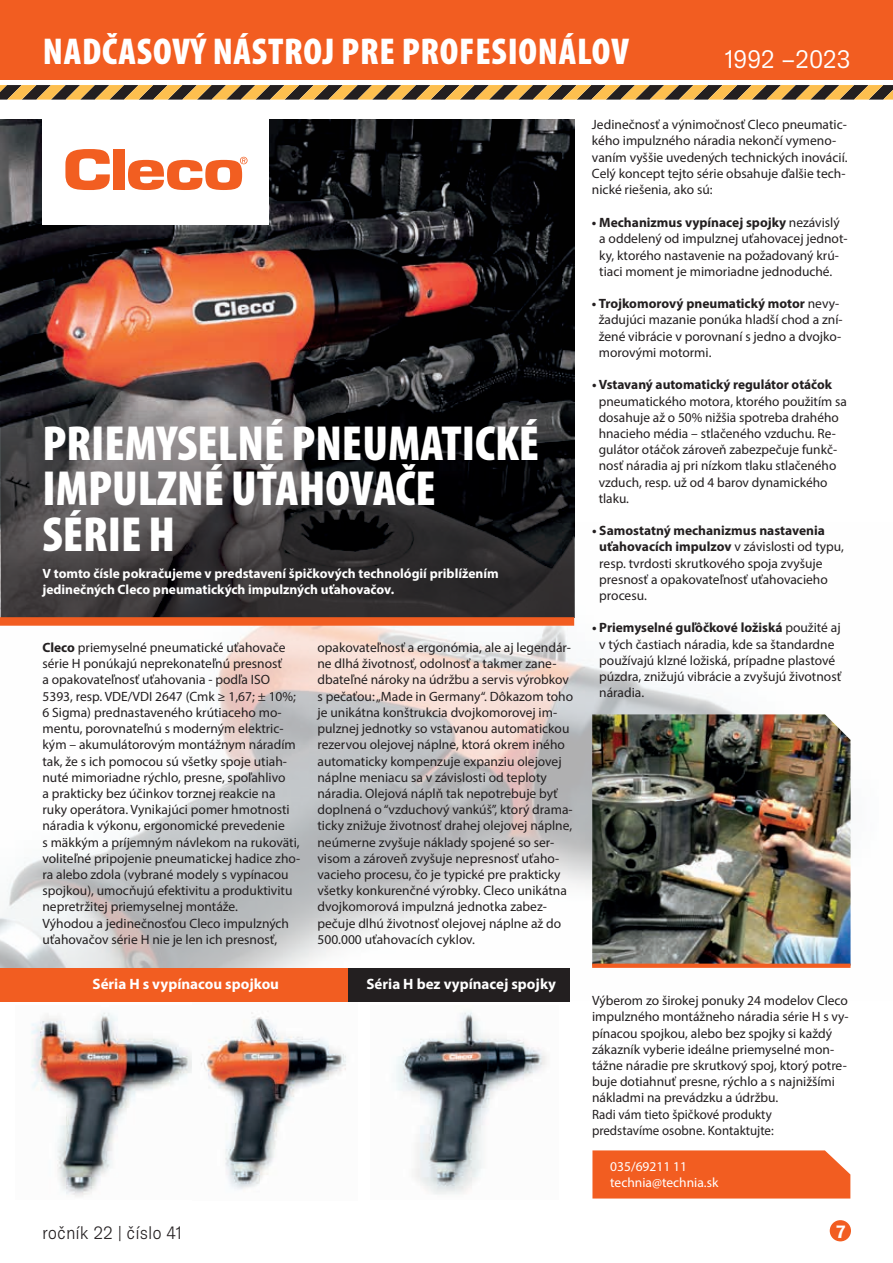
<style>
.page{position:relative;width:893px;height:1263px;background:#fff}
.page>*{position:absolute;margin:0;border:0;box-sizing:border-box;transform-origin:0 0}
.t1{font:900 condensed 49.5px/45.6px "Myriad Pro";color:#fff}
.t2{font:900 condensed 37.5px "Myriad Pro";letter-spacing:.02em;color:#fff}
.t3{font:25.5px "Brown Pro";color:#fff}
.t4{font:300 18px "Brown Pro";color:#231f20}
.t5{font:700 18px "Brown Pro";color:#fff}
.t6{font:700 15px "Myriad Pro";color:#fff}
.t7{font:13.5px/16.2px "Myriad Pro";color:#231f20}
.t8{font:700 13.5px/16.2px "Myriad Pro";color:#fff}
.t9{font:13.5px/16.2px "Myriad Pro";color:#231f20;scale:.96 1}
.t10{font:700 13.5px "Myriad Pro";color:#231f20}
.t11{font:13.5px/16.2px "Myriad Pro";color:#fff}
.s1{font-weight:700}
</style>
<div class="page">
<img style="left:0;top:522px;width:851px;height:446px">
<div style="left:0;top:0;width:893px;height:79px;background:#f25d21"></div>
<svg style="left:0;top:85px;width:893px;height:15px;background:#957540"></svg>
<img style="left:0;top:119px;width:574px;height:498px">
<div style="left:0;top:968px;width:349px;height:33px;background:#f25d21"></div>
<div style="left:349px;top:968px;width:221px;height:33px;background:#231f20"></div>
<svg style="left:1px;top:361px;width:573px;height:256px;background:#3a3637"></svg>
<div style="left:0;top:617px;width:574px;height:9px;background:#f25d21"></div>
<div style="left:42px;top:117px;width:227px;height:107px;background:#fff"></div>
<svg style="left:65px;top:149px;width:45px;height:41px"></svg>
<div style="left:113px;top:149px;width:12px;height:41px;background:#f25e21"></div>
<svg style="left:128px;top:157px;width:119px;height:33px"></svg>
<div style="left:830px;top:1220px;width:21px;height:21px;background:#f25d21;border-radius:50%"></div>
<div style="left:592px;top:1150px;width:258px;height:48px;background:#f25d21"></div>
<img style="left:31px;top:1012px;width:161px;height:185px">
<img style="left:396px;top:1011px;width:151px;height:184px">
<img style="left:201px;top:1012px;width:145px;height:178px">
<img style="left:592px;top:714px;width:258px;height:249px">
<div style="left:592px;top:963px;width:258px;height:5px;background:#f25d21"></div>
<h2 class="t2" style="left:43px;top:27px;width:588px">NADČASOVÝ NÁSTROJ PRE PROFESIONÁLOV</h2>
<h3 class="t3" style="left:725px;top:45px;width:127px">1992 –2023</h3>
<h1 class="t1" style="left:43px;top:419px;width:498px">PRIEMYSELNÉ PNEUMATICKÉ<br>IMPULZNÉ UŤAHOVAČE<br>SÉRIE H</h1>
<p class="t8" style="left:42px;top:565px;width:458px">V tomto čísle pokračujeme v predstavení špičkových technológií priblížením jedinečných Cleco pneumatických impulzných uťahovačov.</p>
<p class="t7" style="left:42px;top:639px;width:259px"><span class="s1">Cleco</span> priemyselné pneumatické uťahovače série H ponúkajú neprekonateľnú presnosť<br>a opakovateľnosť uťahovania - podľa ISO 5393, resp. VDE/VDI 2647 (Cmk ≥ 1,67; ± 10%; 6 Sigma) prednastaveného krútiaceho mo&shy;mentu, porovnateľnú s moderným elektric&shy;kým – akumulátorovým montážnym náradím tak, že s ich pomocou sú všetky spoje utiah&shy;nuté mimoriadne rýchlo, presne, spoľahlivo<br>a prakticky bez účinkov torznej reakcie na ruky operátora. Vynikajúci pomer hmotnosti náradia k výkonu, ergonomické prevedenie<br>s mäkkým a príjemným návlekom na rukoväti, voliteľné pripojenie pneumatickej hadice zho&shy;ra alebo zdola (vybrané modely s vypínacou spojkou), umocňujú efektivitu a produktivitu nepretržitej priemyselnej montáže.<br>Výhodou a jedinečnosťou Cleco impulzných uťahovačov série H nie je len ich presnosť,</p>
<p class="t7" style="left:317px;top:639px;width:257px">opakovateľnosť a ergonómia, ale aj legendár&shy;ne dlhá životnosť, odolnosť a takmer zane&shy;dbateľné nároky na údržbu a servis výrobkov s pečaťou: „Made in Germany“. Dôkazom toho je unikátna konštrukcia dvojkomorovej im&shy;pulznej jednotky so vstavanou automatickou rezervou olejovej náplne, ktorá okrem iného automaticky kompenzuje expanziu olejovej náplne meniacu sa v závislosti od teploty náradia. Olejová náplň tak nepotrebuje byť doplnená o “vzduchový vankúš”, ktorý drama&shy;ticky znižuje životnosť drahej olejovej náplne, neúmerne zvyšuje náklady spojené so ser&shy;visom a zároveň zvyšuje nepresnosť uťaho&shy;vacieho procesu, čo je typické pre prakticky všetky konkurenčné výrobky. Cleco unikátna dvojkomorová impulzná jednotka zabez&shy;pečuje dlhú životnosť olejovej náplne až do 500.000 uťahovacích cyklov.</p>
<p class="t6" style="left:92px;top:974px;width:188px">Séria H s vypínacou spojkou</p>
<p class="t6" style="left:366px;top:974px;width:191px">Séria H bez vypínacej spojky</p>
<h3 class="t4" style="left:42px;top:1222px;width:141px">ročník 22 | číslo 41</h3>
<p class="t7" style="left:592px;top:116px;width:257px">Jedinečnosť a výnimočnosť Cleco pneumatic&shy;kého impulzného náradia nekončí vymeno&shy;vaním vyššie uvedených technických inovácií.<br>Celý koncept tejto série obsahuje ďalšie tech&shy;nické riešenia, ako sú:</p>
<p class="t7" style="left:592px;top:214px;width:257px;text-align:center"><span class="s1">• Mechanizmus vypínacej spojky</span> nezávislý a oddelený od impulznej uťahovacej jednot&shy;ky, ktorého nastavenie na požadovaný krú&shy;tiaci moment je mimoriadne jednoduché.</p>
<p class="t7" style="left:599px;top:295px;width:245px;text-indent:-7px"><span class="s1">• Trojkomorový pneumatický motor</span> nevy&shy;žadujúci mazanie ponúka hladší chod a zní&shy;žené vibrácie v porovnaní s jedno a dvojko&shy;morovými motormi.</p>
<p class="t10" style="left:592px;top:376px;width:242px">• Vstavaný automatický regulátor otáčok</p>
<p class="t7" style="left:599px;top:393px;width:250px">pneumatického motora, ktorého použitím sa dosahuje až o 50% nižšia spotreba drahého hnacieho média – stlačeného vzduchu. Re&shy;gulátor otáčok zároveň zabezpečuje funkč&shy;nosť náradia aj pri nízkom tlaku stlačeného vzduch, resp. už od 4 barov dynamického tlaku.</p>
<p class="t7" style="left:599px;top:522px;width:246px;text-indent:-7px"><span class="s1">• Samostatný mechanizmus nastavenia uťahovacích impulzov</span> v závislosti od typu, resp. tvrdosti skrutkového spoja zvyšuje presnosť a opakovateľnosť uťahovacieho procesu.</p>
<p class="t7" style="left:599px;top:620px;width:243px;text-indent:-7px"><span class="s1">• Priemyselné guľôčkové ložiská</span> použité aj v tých častiach náradia, kde sa štandardne používajú klzné ložiská, prípadne plastové púzdra, znižujú vibrácie a zvyšujú životnosť náradia.</p>
<p class="t7" style="left:592px;top:992px;width:258px">Výberom zo širokej ponuky 24 modelov Cleco impulzného montážneho náradia série H s vy&shy;pínacou spojkou, alebo bez spojky si každý zákazník vyberie ideálne priemyselné mon&shy;tážne náradie pre skrutkový spoj, ktorý potre&shy;buje dotiahnuť presne, rýchlo a s najnižšími nákladmi na prevádzku a údržbu.</p>
<p class="t9" style="left:592px;top:1106px;width:191px">Radi vám tieto špičkové produkty predstavíme osobne. Kontaktujte:</p>
<p class="t11" style="left:610px;top:1158px;width:110px">035/69211 11 technia@technia.sk</p>
<h3 class="t5" style="left:836px;top:1222px;width:11px">7</h3>
</div>
